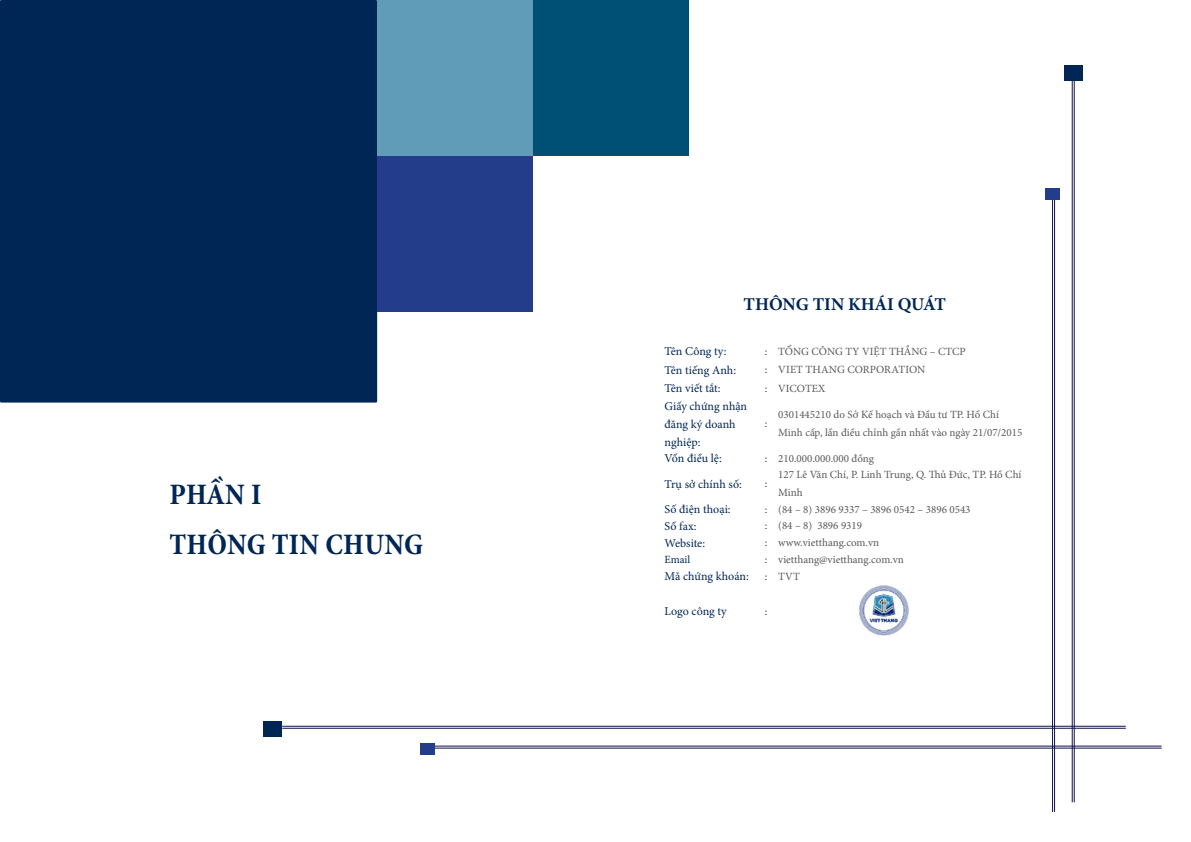
<style>
.page{position:relative;width:1191px;height:842px;background:#fff}
.page>*{position:absolute;margin:0;border:0;box-sizing:border-box;transform-origin:0 0}
.t1{font:700 condensed 30px/50px "Minion Pro";letter-spacing:.005em;color:#002656}
.t2{font:700 18px "Minion Pro";letter-spacing:-.01em;color:#002656}
.t3{font:12px/18px "Minion Pro";color:#002656}
.t4{font:11px/18px "Minion Pro";color:#58595b}
.t5{font:11px "Minion Pro";color:#002656}
.t6{font:11px "Minion Pro";color:#233139}
.s1{color:#233139}
</style>
<div class="page">
<div style="left:0;top:0;width:377px;height:403px;background:#002656"></div>
<div style="left:377px;top:0;width:156px;height:156px;background:#609cb8"></div>
<div style="left:377px;top:156px;width:156px;height:156px;background:#243d8a"></div>
<div style="left:264px;top:721px;width:18px;height:15px;background:#002656"></div>
<div style="left:420px;top:743px;width:15px;height:11px;background:#243d8a"></div>
<div style="left:533px;top:0;width:156px;height:156px;background:#005076"></div>
<hr style="left:435px;top:748px;width:726px;height:1px;background:#11114e">
<hr style="left:435px;top:746px;width:726px;height:1px;background:#11114e">
<hr style="left:1073px;top:81px;width:1px;height:721px;background:#11114e">
<hr style="left:1071px;top:81px;width:1px;height:721px;background:#11114e">
<hr style="left:282px;top:728px;width:843px;height:1px;background:#11114e">
<hr style="left:282px;top:726px;width:843px;height:1px;background:#11114e">
<hr style="left:1054px;top:200px;width:1px;height:612px;background:#11114e">
<hr style="left:1052px;top:200px;width:1px;height:612px;background:#11114e">
<div style="left:1064px;top:66px;width:18px;height:15px;background:#002656"></div>
<div style="left:1044px;top:188px;width:15px;height:12px;background:#243d8a"></div>
<img style="left:859px;top:585px;width:50px;height:51px">
<h1 class="t1" style="left:169px;top:469px;width:255px">PHẦN I<br>THÔNG TIN CHUNG</h1>
<h2 class="t2" style="left:743px;top:292px;width:204px">THÔNG TIN KHÁI QUÁT</h2>
<p class="t3" style="left:664px;top:342px;width:63px">Tên Công ty:</p>
<p class="t4" style="left:764px;top:342px;width:202px"><span class="s1">:</span> TỔNG CÔNG TY VIỆT THẮNG – CTCP</p>
<p class="t3" style="left:664px;top:361px;width:73px">Tên tiếng Anh:</p>
<p class="t4" style="left:764px;top:361px;width:162px"><span class="s1">:</span> VIET THANG CORPORATION</p>
<p class="t3" style="left:664px;top:379px;width:58px">Tên viết tắt:</p>
<p class="t4" style="left:764px;top:379px;width:62px"><span class="s1">:</span> VICOTEX</p>
<p class="t3" style="left:664px;top:397px;width:84px">Giấy chứng nhận đăng ký doanh nghiệp:</p>
<p class="t4" style="left:778px;top:406px;width:246px">0301445210 do Sở Kế hoạch và Đầu tư TP. Hồ Chí<br>Minh cấp, lần điều chỉnh gần nhất vào ngày 21/07/2015</p>
<p class="t6" style="left:764px;top:416px;width:4px">:</p>
<p class="t3" style="left:664px;top:450px;width:59px">Vốn điều lệ:</p>
<p class="t4" style="left:764px;top:449px;width:111px"><span class="s1">:</span> 210.000.000.000 đồng</p>
<p class="t3" style="left:664px;top:475px;width:79px">Trụ sở chính số:</p>
<p class="t6" style="left:764px;top:476px;width:4px">:</p>
<p class="t4" style="left:778px;top:466px;width:245px">127 Lê Văn Chí, P. Linh Trung, Q. Thủ Đức, TP. Hồ Chí<br>Minh</p>
<p class="t3" style="left:664px;top:500px;width:67px">Số điện thoại:</p>
<p class="t4" style="left:764px;top:500px;width:207px"><span class="s1">:</span> (84 – 8) 3896 9337 – 3896 0542 – 3896 0543</p>
<p class="t3" style="left:664px;top:517px;width:33px">Số fax:</p>
<p class="t4" style="left:764px;top:517px;width:99px"><span class="s1">:</span> (84 – 8) 3896 9319</p>
<p class="t3" style="left:664px;top:534px;width:42px">Website:</p>
<p class="t4" style="left:764px;top:534px;width:116px"><span class="s1">:</span> www.vietthang.com.vn</p>
<p class="t5" style="left:664px;top:552px;width:27px">Email</p>
<p class="t4" style="left:764px;top:550px;width:141px"><span class="s1">:</span> vietthang@vietthang.com.vn</p>
<p class="t3" style="left:664px;top:567px;width:86px">Mã chứng khoán:</p>
<p class="t4" style="left:764px;top:567px;width:37px"><span class="s1">:</span> TVT</p>
<p class="t3" style="left:664px;top:602px;width:64px">Logo công ty</p>
<p class="t6" style="left:764px;top:604px;width:4px">:</p>
</div>
